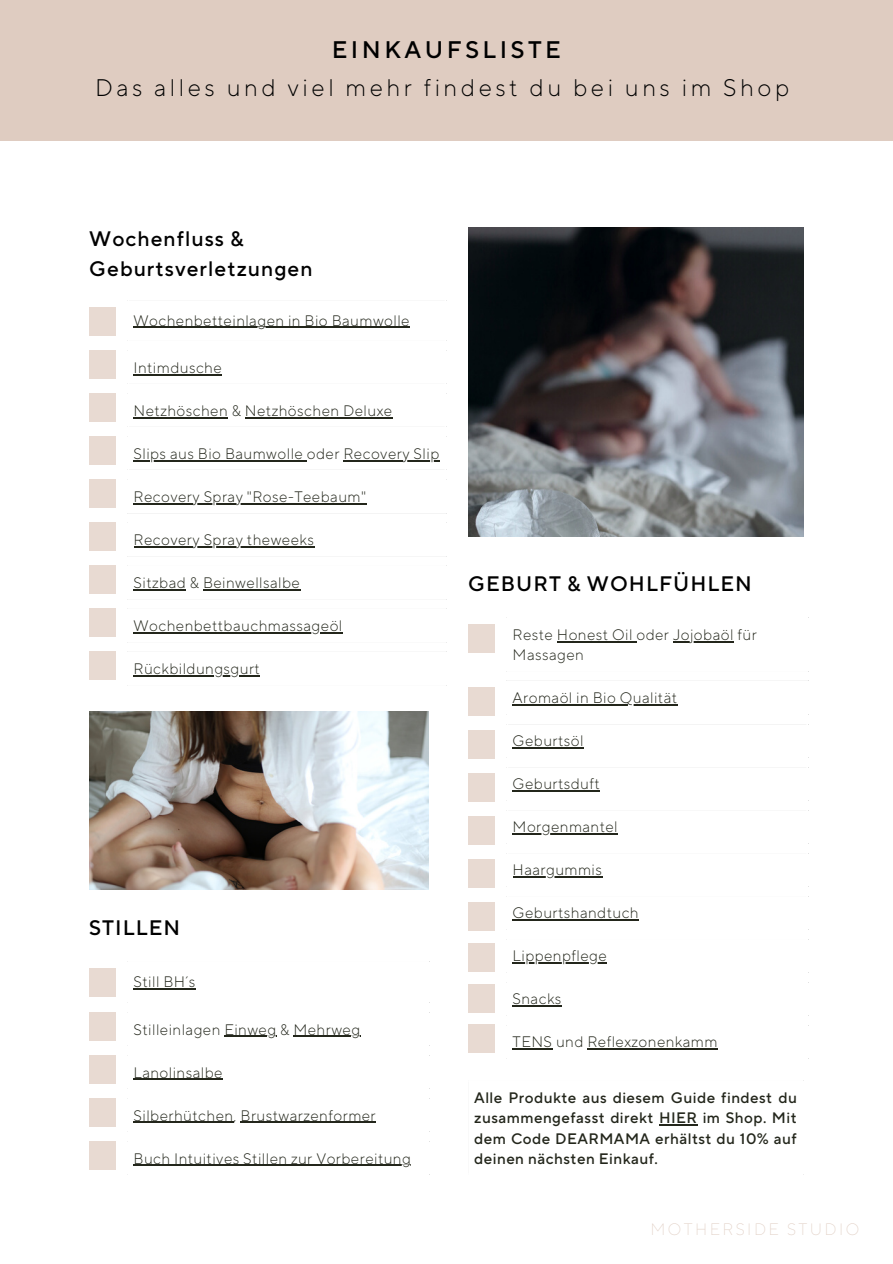
<style>
.page{position:relative;width:893px;height:1264px;background:#fff}
.page>*{position:absolute;margin:0;border:0;box-sizing:border-box;transform-origin:0 0}
.t1{font:300 24px "TT Norms Pro";letter-spacing:.15em;color:#000}
.t2{font:500 24px "TT Norms Pro";letter-spacing:.15em;color:#000}
.t3{font:500 21px/30.3px "TT Norms Pro";letter-spacing:.05em;color:#000}
.t4{font:200 16.5px "TT Norms Pro";letter-spacing:.15em;color:#dfccc1}
.t5{font:300 15.15px/20.2px "TT Norms Pro";letter-spacing:.03em;color:#23261b}
.t6{font:500 15.15px/20.2px "TT Norms Pro";letter-spacing:.03em;color:#23261b;text-align:justify}
</style>
<div class="page">
<img style="left:89px;top:711px;width:340px;height:178px">
<div style="left:0;top:0;width:892px;height:141px;background:#dfccc1"></div>
<div style="left:89px;top:307px;width:27px;height:28px;background:#e8dad2"></div>
<hr style="left:133px;top:327px;width:277px;height:1px;background:#23261b">
<hr style="left:133px;top:374px;width:89px;height:1px;background:#23261b">
<hr style="left:133px;top:417px;width:95px;height:1px;background:#23261b">
<hr style="left:245px;top:417px;width:147px;height:1px;background:#23261b">
<hr style="left:133px;top:460px;width:174px;height:1px;background:#23261b">
<hr style="left:343px;top:460px;width:96px;height:1px;background:#23261b">
<hr style="left:133px;top:503px;width:233px;height:1px;background:#23261b">
<hr style="left:133px;top:546px;width:181px;height:1px;background:#23261b">
<hr style="left:133px;top:589px;width:53px;height:1px;background:#23261b">
<hr style="left:203px;top:589px;width:97px;height:1px;background:#23261b">
<hr style="left:133px;top:632px;width:210px;height:1px;background:#23261b">
<hr style="left:133px;top:675px;width:127px;height:1px;background:#23261b">
<div style="left:89px;top:350px;width:27px;height:28px;background:#e8dad2"></div>
<div style="left:89px;top:393px;width:27px;height:28px;background:#e8dad2"></div>
<div style="left:89px;top:436px;width:27px;height:28px;background:#e8dad2"></div>
<div style="left:89px;top:479px;width:27px;height:28px;background:#e8dad2"></div>
<div style="left:89px;top:522px;width:27px;height:28px;background:#e8dad2"></div>
<div style="left:89px;top:968px;width:27px;height:29px;background:#e8dad2"></div>
<hr style="left:133px;top:988px;width:63px;height:1px;background:#23261b">
<hr style="left:224px;top:1035px;width:52px;height:1px;background:#23261b">
<hr style="left:293px;top:1035px;width:67px;height:1px;background:#23261b">
<hr style="left:133px;top:1078px;width:90px;height:1px;background:#23261b">
<hr style="left:133px;top:1121px;width:100px;height:1px;background:#23261b">
<hr style="left:240px;top:1121px;width:136px;height:1px;background:#23261b">
<hr style="left:133px;top:1164px;width:278px;height:1px;background:#23261b">
<div style="left:89px;top:1012px;width:27px;height:28px;background:#e8dad2"></div>
<div style="left:89px;top:1054px;width:27px;height:29px;background:#e8dad2"></div>
<div style="left:89px;top:1097px;width:27px;height:29px;background:#e8dad2"></div>
<div style="left:89px;top:1140px;width:27px;height:29px;background:#e8dad2"></div>
<div style="left:89px;top:565px;width:27px;height:28px;background:#e8dad2"></div>
<img style="left:468px;top:227px;width:335px;height:310px">
<div style="left:468px;top:624px;width:26px;height:29px;background:#e8dad2"></div>
<hr style="left:557px;top:641px;width:79px;height:1px;background:#23261b">
<hr style="left:673px;top:641px;width:61px;height:1px;background:#23261b">
<hr style="left:512px;top:704px;width:165px;height:1px;background:#23261b">
<hr style="left:512px;top:747px;width:72px;height:1px;background:#23261b">
<hr style="left:512px;top:790px;width:88px;height:1px;background:#23261b">
<hr style="left:512px;top:833px;width:106px;height:1px;background:#23261b">
<hr style="left:512px;top:876px;width:90px;height:1px;background:#23261b">
<hr style="left:512px;top:919px;width:127px;height:1px;background:#23261b">
<hr style="left:512px;top:962px;width:95px;height:1px;background:#23261b">
<hr style="left:512px;top:1005px;width:50px;height:1px;background:#23261b">
<hr style="left:512px;top:1048px;width:40px;height:1px;background:#23261b">
<hr style="left:587px;top:1048px;width:131px;height:1px;background:#23261b">
<div style="left:468px;top:687px;width:26px;height:28px;background:#e8dad2"></div>
<div style="left:468px;top:730px;width:26px;height:28px;background:#e8dad2"></div>
<div style="left:468px;top:773px;width:26px;height:28px;background:#e8dad2"></div>
<div style="left:468px;top:816px;width:26px;height:28px;background:#e8dad2"></div>
<div style="left:468px;top:858px;width:26px;height:29px;background:#e8dad2"></div>
<div style="left:468px;top:901px;width:26px;height:29px;background:#e8dad2"></div>
<div style="left:468px;top:943px;width:26px;height:28px;background:#e8dad2"></div>
<hr style="left:659px;top:1124px;width:38px;height:1px;background:#23261b">
<div style="left:89px;top:608px;width:27px;height:28px;background:#e8dad2"></div>
<div style="left:89px;top:651px;width:27px;height:28px;background:#e8dad2"></div>
<div style="left:468px;top:983px;width:26px;height:29px;background:#e8dad2"></div>
<div style="left:468px;top:1024px;width:26px;height:28px;background:#e8dad2"></div>
<p class="t2" style="left:332px;top:35px;width:230px">EINKAUFSLISTE</p>
<p class="t1" style="left:95px;top:73px;width:695px">Das alles und viel mehr findest du bei uns im Shop</p>
<p class="t3" style="left:89px;top:223px;width:225px">Wochenfluss &amp;<br>Geburtsverletzungen</p>
<p class="t5" style="left:133px;top:310px;width:277px">Wochenbetteinlagen in Bio Baumwolle</p>
<p class="t5" style="left:133px;top:357px;width:90px">Intimdusche</p>
<p class="t5" style="left:133px;top:400px;width:260px">Netzhöschen &amp; Netzhöschen Deluxe</p>
<p class="t5" style="left:133px;top:443px;width:307px">Slips aus Bio Baumwolle oder Recovery Slip</p>
<p class="t5" style="left:133px;top:486px;width:234px">Recovery Spray "Rose-Teebaum"</p>
<p class="t5" style="left:133px;top:529px;width:182px">Recovery Spray theweeks</p>
<p class="t5" style="left:133px;top:572px;width:168px">Sitzbad &amp; Beinwellsalbe</p>
<p class="t5" style="left:133px;top:615px;width:210px">Wochenbettbauchmassageöl</p>
<p class="t5" style="left:133px;top:658px;width:128px">Rückbildungsgurt</p>
<p class="t3" style="left:89px;top:912px;width:92px">STILLEN</p>
<p class="t5" style="left:133px;top:971px;width:63px">Still BH´s</p>
<p class="t5" style="left:133px;top:1018px;width:228px">Stilleinlagen Einweg &amp; Mehrweg</p>
<p class="t5" style="left:133px;top:1062px;width:91px">Lanolinsalbe</p>
<p class="t5" style="left:133px;top:1105px;width:244px">Silberhütchen, Brustwarzenformer</p>
<p class="t5" style="left:133px;top:1148px;width:279px">Buch Intuitives Stillen zur Vorbereitung</p>
<p class="t3" style="left:468px;top:568px;width:285px">GEBURT &amp; WOHLFÜHLEN</p>
<p class="t5" style="left:512px;top:624px;width:246px">Reste Honest Oil oder Jojobaöl für<br>Massagen</p>
<p class="t5" style="left:512px;top:687px;width:166px">Aromaöl in Bio Qualität</p>
<p class="t5" style="left:512px;top:730px;width:72px">Geburtsöl</p>
<p class="t5" style="left:512px;top:773px;width:89px">Geburtsduft</p>
<p class="t5" style="left:512px;top:816px;width:107px">Morgenmantel</p>
<p class="t5" style="left:512px;top:859px;width:91px">Haargummis</p>
<p class="t5" style="left:512px;top:902px;width:128px">Geburtshandtuch</p>
<p class="t5" style="left:512px;top:945px;width:96px">Lippenpflege</p>
<p class="t5" style="left:512px;top:988px;width:50px">Snacks</p>
<p class="t5" style="left:512px;top:1031px;width:206px">TENS und Reflexzonenkamm</p>
<p class="t6" style="left:474px;top:1087px;width:324px">Alle Produkte aus diesem Guide findest du zusammengefasst direkt HIER im Shop. Mit dem Code DEARMAMA erhältst du 10% auf deinen nächsten Einkauf.</p>
<p class="t4" style="left:650px;top:1218px;width:210px">MOTHERSIDE STUDIO</p>
</div>
